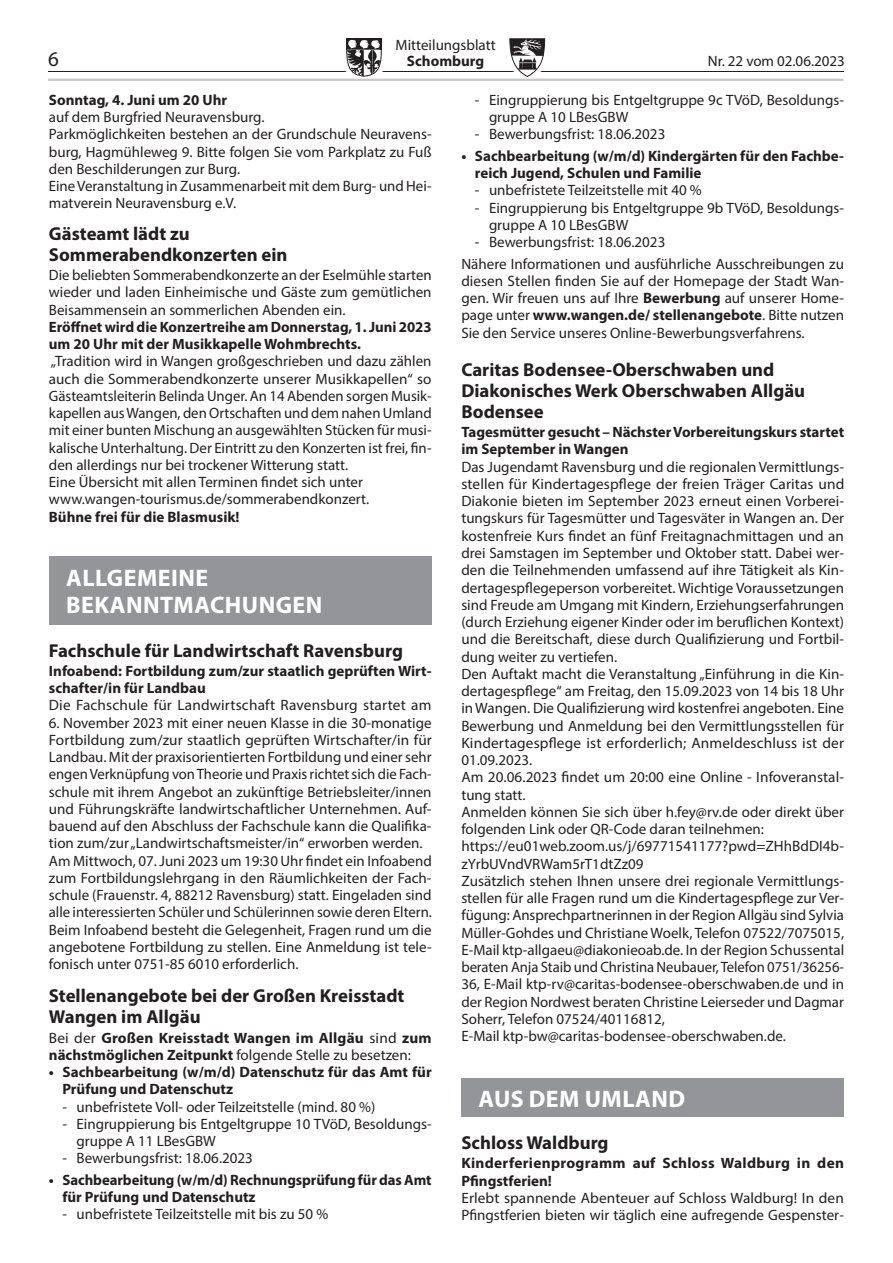
<style>
.page{position:relative;width:893px;height:1263px;background:#fff}
.page>*{position:absolute;margin:0;border:0;box-sizing:border-box;transform-origin:0 0}
.t1{font:700 24px/27px "Myriad Pro";letter-spacing:.02em;color:#fff}
.t2{font:21px "Myriad Pro";color:#231f20}
.t3{font:700 18.75px/21px "Myriad Pro";color:#231f20}
.t4{font:15px/17.2px "Myriad Pro";color:#231f20}
.t5{font:700 15px/17.2px "Myriad Pro";color:#231f20}
.t6{font:700 15px/17.2px "Myriad Pro";letter-spacing:.02em;color:#231f20}
.s1{font-weight:700}
.s2{font-weight:400}
</style>
<div class="page">
<hr style="left:48px;top:71px;width:795px;height:1px;background:#231f20">
<svg style="left:346px;top:38px;width:36px;height:39px"></svg>
<svg style="left:509px;top:38px;width:36px;height:39px"></svg>
<hr style="left:48px;top:79px;width:795px;height:2px;background:#c7c8ca">
<div style="left:49px;top:556px;width:383px;height:68px;background:#939598"></div>
<div style="left:461px;top:1078px;width:383px;height:39px;background:#939598"></div>
<p class="t4" style="left:395px;top:36px;width:102px">Mitteilungsblatt</p>
<h2 class="t2" style="left:48px;top:46px;width:12px">6</h2>
<p class="t5" style="left:407px;top:52px;width:79px">Schomburg</p>
<p class="t4" style="left:708px;top:52px;width:139px">Nr. 22 vom 02.06.2023</p>
<p class="t5" style="left:49px;top:91px;width:180px">Sonntag, 4. Juni um 20 Uhr</p>
<p class="t4" style="left:49px;top:108px;width:384px">auf dem Burgfried Neuravensburg.<br>Parkmöglichkeiten bestehen an der Grundschule Neuravens&shy;burg, Hagmühleweg 9. Bitte folgen Sie vom Parkplatz zu Fuß den Beschilderungen zur Burg.<br>Eine Veranstaltung in Zusammenarbeit mit dem Burg- und Hei&shy;matverein Neuravensburg e.V.</p>
<p class="t3" style="left:49px;top:222px;width:240px">Gästeamt lädt zu<br>Sommerabendkonzerten ein</p>
<p class="t4" style="left:49px;top:266px;width:384px;text-align:justify">Die beliebten Sommerabendkonzerte an der Eselmühle starten wieder und laden Einheimische und Gäste zum gemütlichen Beisammensein an sommerlichen Abenden ein.</p>
<p class="t5" style="left:49px;top:318px;width:384px">Eröffnet wird die Konzertreihe am Donnerstag, 1. Juni 2023 um 20 Uhr mit der Musikkapelle Wohmbrechts.</p>
<p class="t4" style="left:49px;top:353px;width:384px">„Tradition wird in Wangen großgeschrieben und dazu zählen auch die Sommerabendkonzerte unserer Musikkapellen“ so Gästeamtsleiterin Belinda Unger. An 14 Abenden sorgen Musik&shy;kapellen aus Wangen, den Ortschaften und dem nahen Umland mit einer bunten Mischung an ausgewählten Stücken für musi&shy;kalische Unterhaltung. Der Eintritt zu den Konzerten ist frei, fin&shy;den allerdings nur bei trockener Witterung statt.<br>Eine Übersicht mit allen Terminen findet sich unter www.wangen-tourismus.de/sommerabendkonzert.</p>
<p class="t5" style="left:49px;top:508px;width:192px">Bühne frei für die Blasmusik!</p>
<p class="t4" style="left:489px;top:91px;width:357px;text-indent:-14px">- Eingruppierung bis Entgeltgruppe 9c TVöD, Besoldungs&shy;gruppe A 10 LBesGBW</p>
<p class="t4" style="left:475px;top:125px;width:192px">- Bewerbungsfrist: 18.06.2023</p>
<p class="t5" style="left:475px;top:147px;width:371px;text-indent:-14px">• Sachbearbeitung (w/m/d) Kindergärten für den Fachbe&shy;reich Jugend, Schulen und Familie</p>
<p class="t4" style="left:475px;top:181px;width:228px">- unbefristete Teilzeitstelle mit 40 %</p>
<p class="t4" style="left:489px;top:199px;width:357px;text-indent:-14px">- Eingruppierung bis Entgeltgruppe 9b TVöD, Besoldungs&shy;gruppe A 10 LBesGBW</p>
<p class="t4" style="left:461px;top:231px;width:384px;line-height:21.5px;text-indent:13px">- Bewerbungsfrist: 18.06.2023<br>Nähere Informationen und ausführliche Ausschreibungen zu</p>
<p class="t4" style="left:461px;top:272px;width:384px;text-align:justify">diesen Stellen finden Sie auf der Homepage der Stadt Wan&shy;gen. Wir freuen uns auf Ihre <span class="s1">Bewerbung</span> auf unserer Home&shy;page unter <span class="s1">www.wangen.de/ stellenangebote</span>. Bitte nutzen Sie den Service unseres Online-Bewerbungsverfahrens.</p>
<p class="t3" style="left:461px;top:358px;width:345px">Caritas Bodensee-Oberschwaben und<br>Diakonisches Werk Oberschwaben Allgäu<br>Bodensee</p>
<p class="t5" style="left:461px;top:423px;width:384px">Tagesmütter gesucht – Nächster Vorbereitungskurs startet im September in Wangen</p>
<p class="t4" style="left:461px;top:458px;width:384px">Das Jugendamt Ravensburg und die regionalen Vermittlungs&shy;stellen für Kindertagespflege der freien Träger Caritas und Diakonie bieten im September 2023 erneut einen Vorberei&shy;tungskurs für Tagesmütter und Tagesväter in Wangen an. Der kostenfreie Kurs findet an fünf Freitagnachmittagen und an drei Samstagen im September und Oktober statt. Dabei wer&shy;den die Teilnehmenden umfassend auf ihre Tätigkeit als Kin&shy;dertagespflegeperson vorbereitet. Wichtige Voraussetzungen sind Freude am Umgang mit Kindern, Erziehungserfahrungen (durch Erziehung eigener Kinder oder im beruflichen Kontext) und die Bereitschaft, diese durch Qualifizierung und Fortbil&shy;dung weiter zu vertiefen.<br>Den Auftakt macht die Veranstaltung „Einführung in die Kin&shy;dertagespflege“ am Freitag, den 15.09.2023 von 14 bis 18 Uhr in Wangen. Die Qualifizierung wird kostenfrei angeboten. Eine Bewerbung und Anmeldung bei den Vermittlungsstellen für Kindertagespflege ist erforderlich; Anmeldeschluss ist der 01.09.2023.<br>Am 20.06.2023 findet um 20:00 eine Online - Infoveranstal&shy;tung statt.<br>Anmelden können Sie sich über h.fey@rv.de oder direkt über folgenden Link oder QR-Code daran teilnehmen: https://eu01web.zoom.us/j/69771541177?pwd=ZHhBdDI4b&shy;zYrbUVndVRWam5rT1dtZz09<br>Zusätzlich stehen Ihnen unsere drei regionale Vermittlungs&shy;stellen für alle Fragen rund um die Kindertagespflege zur Ver&shy;fügung: Ansprechpartnerinnen in der Region Allgäu sind Sylvia Müller-Gohdes und Christiane Woelk, Telefon 07522/7075015, E-Mail ktp-allgaeu@diakonieoab.de. In der Region Schussental beraten Anja Staib und Christina Neubauer, Telefon 0751/36256- 36, E-Mail ktp-rv@caritas-bodensee-oberschwaben.de und in der Region Nordwest beraten Christine Leierseder und Dagmar Soherr, Telefon 07524/40116812,<br>E-Mail ktp-bw@caritas-bodensee-oberschwaben.de.</p>
<h1 class="t1" style="left:66px;top:563px;width:258px">ALLGEMEINE<br>BEKANNTMACHUNGEN</h1>
<p class="t3" style="left:49px;top:639px;width:356px">Fachschule für Landwirtschaft Ravensburg</p>
<p class="t5" style="left:49px;top:662px;width:384px">Infoabend: Fortbildung zum/zur staatlich geprüften Wirt&shy;schafter/in für Landbau</p>
<p class="t4" style="left:49px;top:696px;width:384px">Die Fachschule für Landwirtschaft Ravensburg startet am</p>
<p class="t4" style="left:49px;top:714px;width:384px">6. November 2023 mit einer neuen Klasse in die 30-monatige Fortbildung zum/zur staatlich geprüften Wirtschafter/in für Landbau. Mit der praxisorientierten Fortbildung und einer sehr engen Verknüpfung von Theorie und Praxis richtet sich die Fach&shy;schule mit ihrem Angebot an zukünftige Betriebsleiter/innen und Führungskräfte landwirtschaftlicher Unternehmen. Auf&shy;bauend auf den Abschluss der Fachschule kann die Qualifika&shy;tion zum/zur „Landwirtschaftsmeister/in“ erworben werden.<br>Am Mittwoch, 07. Juni 2023 um 19:30 Uhr findet ein Infoabend zum Fortbildungslehrgang in den Räumlichkeiten der Fach&shy;schule (Frauenstr. 4, 88212 Ravensburg) statt. Eingeladen sind alle interessierten Schüler und Schülerinnen sowie deren Eltern.<br>Beim Infoabend besteht die Gelegenheit, Fragen rund um die angebotene Fortbildung zu stellen. Eine Anmeldung ist tele&shy;fonisch unter 0751-85 6010 erforderlich.</p>
<p class="t3" style="left:49px;top:985px;width:357px">Stellenangebote bei der Großen Kreisstadt<br>Wangen im Allgäu</p>
<p class="t5" style="left:49px;top:1028px;width:384px"><span class="s2">Bei der</span> Großen Kreisstadt Wangen im Allgäu <span class="s2">sind</span> zum nächstmöglichen Zeitpunkt <span class="s2">folgende Stelle zu besetzen:</span></p>
<p class="t5" style="left:62px;top:1063px;width:371px;text-indent:-14px">• Sachbearbeitung (w/m/d) Datenschutz für das Amt für<br>Prüfung und Datenschutz</p>
<p class="t4" style="left:62px;top:1098px;width:314px">- unbefristete Voll- oder Teilzeitstelle (mind. 80 %)</p>
<p class="t4" style="left:77px;top:1115px;width:357px;text-indent:-14px">- Eingruppierung bis Entgeltgruppe 10 TVöD, Besoldungs&shy;gruppe A 11 LBesGBW</p>
<p class="t4" style="left:62px;top:1149px;width:192px">- Bewerbungsfrist: 18.06.2023</p>
<p class="t5" style="left:62px;top:1171px;width:371px;text-indent:-14px">• Sachbearbeitung (w/m/d) Rechnungsprüfung für das Amt für Prüfung und Datenschutz</p>
<p class="t4" style="left:62px;top:1205px;width:267px">- unbefristete Teilzeitstelle mit bis zu 50 %</p>
<h1 class="t1" style="left:479px;top:1084px;width:208px">AUS DEM UMLAND</h1>
<p class="t3" style="left:461px;top:1132px;width:149px">Schloss Waldburg</p>
<p class="t6" style="left:461px;top:1154px;width:384px">Kinderferienprogramm auf Schloss Waldburg in den<br>Pfingstferien!</p>
<p class="t4" style="left:461px;top:1189px;width:384px">Erlebt spannende Abenteuer auf Schloss Waldburg! In den<br>Pfingstferien bieten wir täglich eine aufregende Gespenster-</p>
</div>
